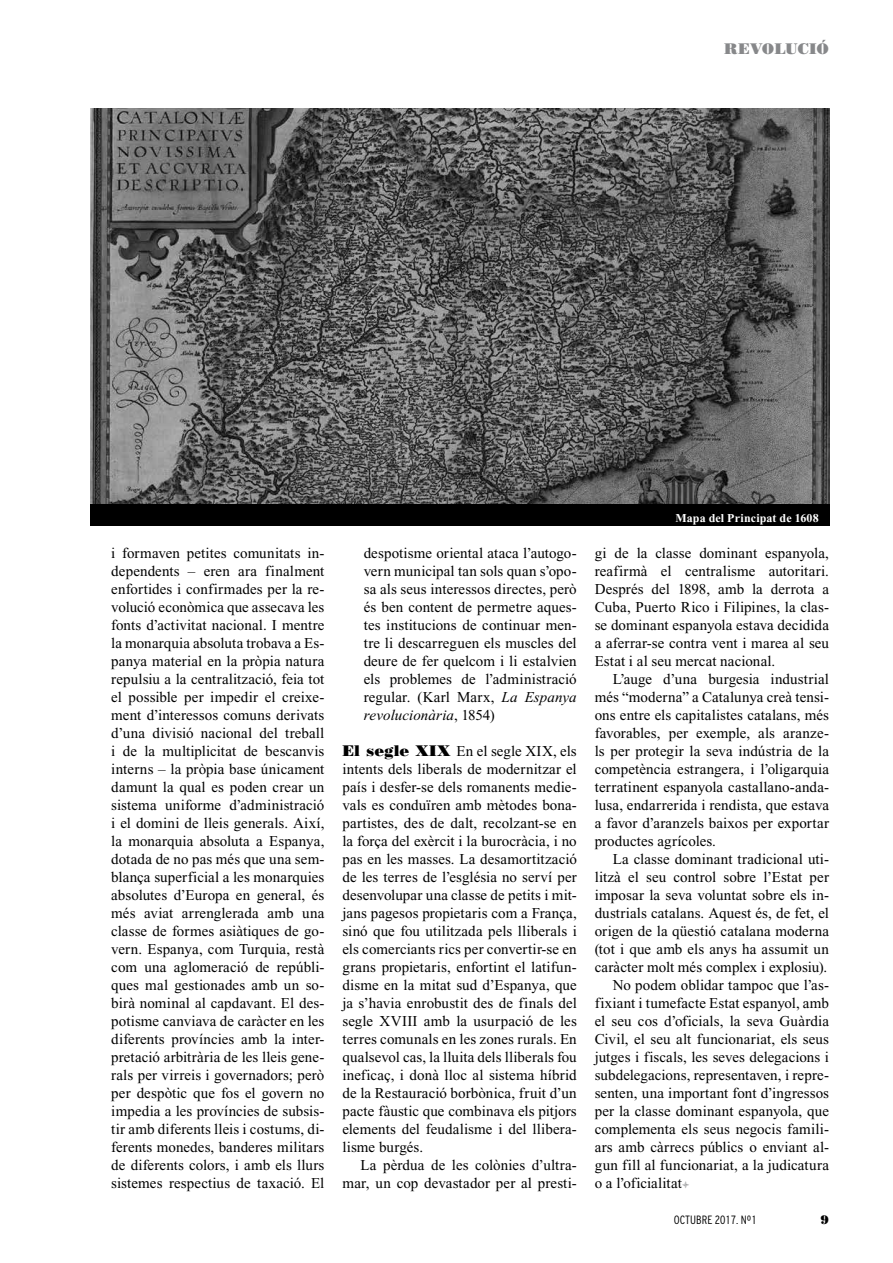
<style>
.page{position:relative;width:893px;height:1263px;background:#fff}
.page>*{position:absolute;margin:0;border:0;box-sizing:border-box;transform-origin:0 0}
.t1{font:15px/18px "Times New Roman";letter-spacing:.005em;color:#000;text-align:justify}
.t2{font:15px "Cg Poster Bodoni";color:#87888a}
.t3{font:700 12px "Times New Roman";letter-spacing:.01em;color:#fff}
.t4{font:300 condensed 12px "Civica 03";color:#000}
.t5{font:12px "Cg Poster Bodoni";color:#000}
.s1{font-style:italic}
.s2{font-family:"Cg Poster Bodoni"}
</style>
<div class="page">
<img style="left:90px;top:108px;width:739px;height:396px">
<div style="left:90px;top:504px;width:739px;height:22px;background:#000"></div>
<p class="t2" style="left:724px;top:40px;width:106px">REVOLUCIÓ</p>
<p class="t1" style="left:111px;top:544px;width:215px">i formaven petites comunitats in&shy;dependents – eren ara finalment enfortides i confirmades per la re&shy;volució econòmica que assecava les fonts d’activitat nacional. I mentre la monarquia absoluta trobava a Es&shy;panya material en la pròpia natura repulsiu a la centralització, feia tot el possible per impedir el creixe&shy;ment d’interessos comuns derivats d’una divisió nacional del treball i de la multiplicitat de bescanvis interns – la pròpia base únicament damunt la qual es poden crear un sistema uniforme d’administració i el domini de lleis generals. Així, la monarquia absoluta a Espanya, dotada de no pas més que una sem&shy;blança superficial a les monarquies absolutes d’Europa en general, és més aviat arrenglerada amb una classe de formes asiàtiques de go&shy;vern. Espanya, com Turquia, restà com una aglomeració de repúbli&shy;ques mal gestionades amb un so&shy;birà nominal al capdavant. El des&shy;potisme canviava de caràcter en les diferents províncies amb la inter&shy;pretació arbitrària de les lleis gene&shy;rals per virreis i governadors; però per despòtic que fos el govern no impedia a les províncies de subsis&shy;tir amb diferents lleis i costums, di&shy;ferents monedes, banderes militars de diferents colors, i amb els llurs sistemes respectius de taxació. El</p>
<p class="t1" style="left:364px;top:544px;width:215px">despotisme oriental ataca l’autogo&shy;vern municipal tan sols quan s’opo&shy;sa als seus interessos directes, però és ben content de permetre aques&shy;tes institucions de continuar men&shy;tre li descarreguen els muscles del deure de fer quelcom i li estalvien els problemes de l’administració regular. (Karl Marx, <span class="s1">La Espanya revolucionària</span>, 1854)</p>
<p class="t1" style="left:342px;top:742px;width:236px"><span class="s2">El segle XIX</span> En el segle XIX, els intents dels liberals de modernitzar el país i desfer-se dels romanents medie&shy;vals es conduïren amb mètodes bona&shy;partistes, des de dalt, recolzant-se en la força del exèrcit i la burocràcia, i no pas en les masses. La desamortització de les terres de l’església no serví per desenvolupar una classe de petits i mit&shy;jans pagesos propietaris com a França, sinó que fou utilitzada pels lliberals i els comerciants rics per convertir-se en grans propietaris, enfortint el latifun&shy;disme en la mitat sud d’Espanya, que ja s’havia enrobustit des de finals del segle XVIII amb la usurpació de les terres comunals en les zones rurals. En qualsevol cas, la lluita dels lliberals fou ineficaç, i donà lloc al sistema híbrid de la Restauració borbònica, fruit d’un pacte fàustic que combinava els pitjors elements del feudalisme i del llibera&shy;lisme burgés.</p>
<p class="t1" style="left:342px;top:1156px;width:236px;text-align:right">La pèrdua de les colònies d’ultra&shy;mar, un cop devastador per al presti-</p>
<p class="t3" style="left:675px;top:511px;width:145px">Mapa del Principat de 1608</p>
<p class="t1" style="left:595px;top:544px;width:236px">gi de la classe dominant espanyola, reafirmà el centralisme autoritari.<br>Després del 1898, amb la derrota a Cuba, Puerto Rico i Filipines, la clas&shy;se dominant espanyola estava decidida a aferrar-se contra vent i marea al seu Estat i al seu mercat nacional.</p>
<p class="t1" style="left:595px;top:670px;width:236px;text-indent:18px">L’auge d’una burgesia industrial més “moderna” a Catalunya creà tensi&shy;ons entre els capitalistes catalans, més favorables, per exemple, als aranze&shy;ls per protegir la seva indústria de la competència estrangera, i l’oligarquia terratinent espanyola castallano-anda&shy;lusa, endarrerida i rendista, que estava a favor d’aranzels baixos per exportar productes agrícoles.</p>
<p class="t1" style="left:613px;top:850px;width:218px">La classe dominant tradicional uti-</p>
<p class="t1" style="left:595px;top:868px;width:236px">litzà el seu control sobre l’Estat per</p>
<p class="t1" style="left:595px;top:886px;width:236px">imposar la seva voluntat sobre els in-</p>
<p class="t1" style="left:595px;top:904px;width:236px">dustrials catalans. Aquest és, de fet, el</p>
<p class="t1" style="left:595px;top:922px;width:236px">origen de la qüestió catalana moderna</p>
<p class="t1" style="left:595px;top:940px;width:236px">(tot i que amb els anys ha assumit un</p>
<p class="t1" style="left:595px;top:958px;width:234px">caràcter molt més complex i explosiu).</p>
<p class="t1" style="left:613px;top:976px;width:218px">No podem oblidar tampoc que l’as-</p>
<p class="t1" style="left:595px;top:994px;width:236px">fixiant i tumefacte Estat espanyol, amb</p>
<p class="t1" style="left:595px;top:1012px;width:236px">el seu cos d’oficials, la seva Guàrdia</p>
<p class="t1" style="left:595px;top:1030px;width:236px">Civil, el seu alt funcionariat, els seus</p>
<p class="t1" style="left:595px;top:1048px;width:236px">jutges i fiscals, les seves delegacions i</p>
<p class="t1" style="left:595px;top:1066px;width:236px">subdelegacions, representaven, i repre-</p>
<p class="t1" style="left:595px;top:1084px;width:236px">senten, una important font d’ingressos</p>
<p class="t1" style="left:595px;top:1102px;width:236px">per la classe dominant espanyola, que</p>
<p class="t1" style="left:595px;top:1120px;width:236px">complementa els seus negocis famili-</p>
<p class="t1" style="left:595px;top:1138px;width:236px">ars amb càrrecs públics o enviant al-</p>
<p class="t1" style="left:595px;top:1156px;width:236px">gun fill al funcionariat, a la judicatura</p>
<p class="t1" style="left:595px;top:1174px;width:89px">o a l’oficialitat</p>
<p class="t4" style="left:674px;top:1213px;width:84px">OCTUBRE 2017. Nº1</p>
<p class="t5" style="left:821px;top:1212px;width:10px">9</p>
</div>
